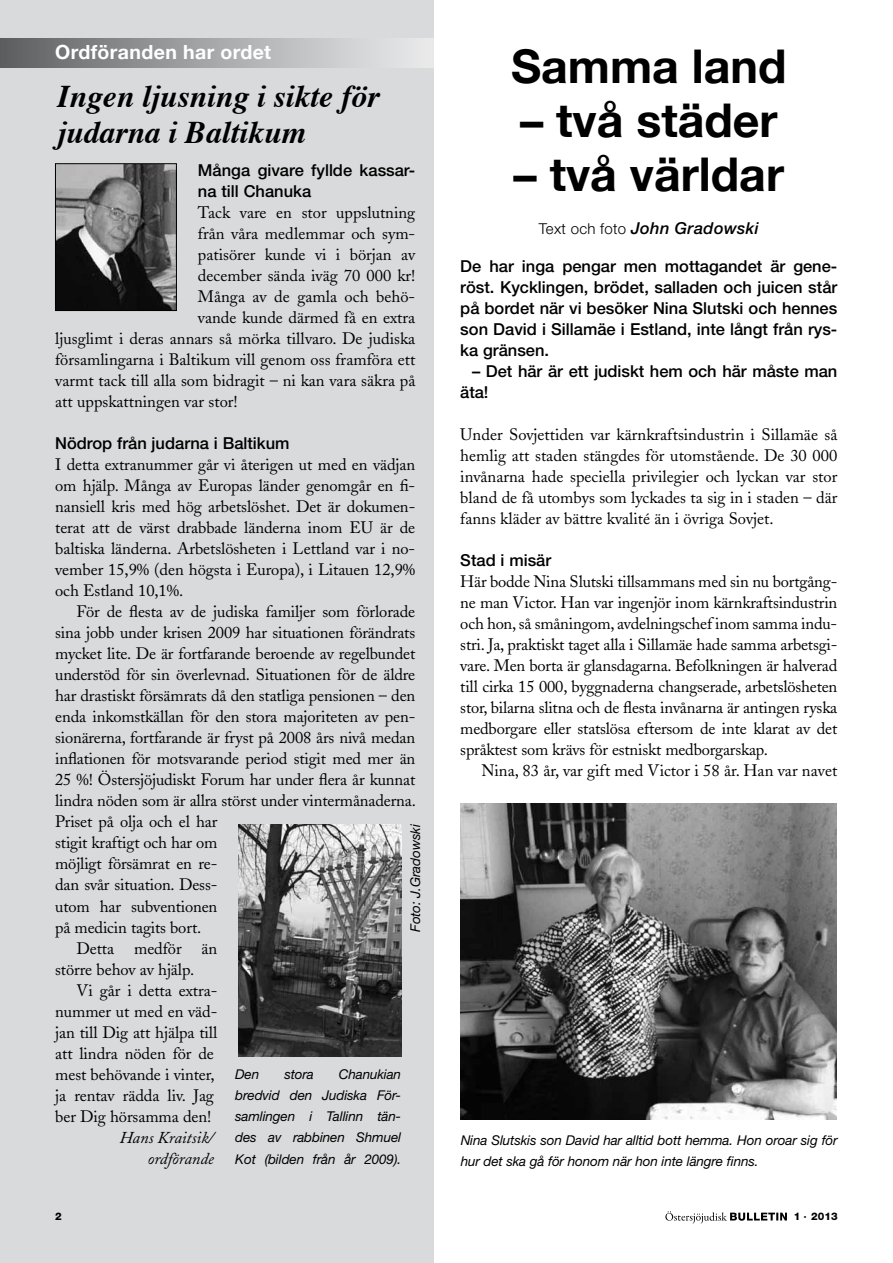
<style>
.page{position:relative;width:893px;height:1263px;background:#fff}
.page>*{position:absolute;margin:0;border:0;box-sizing:border-box;transform-origin:0 0}
.t1{font:700 46.5px "Helvetica Neue";color:#000}
.t2{font:italic 700 31.5px/36px "Times";color:#000}
.t3{font:700 19.5px "Helvetica Neue";letter-spacing:.02em;color:#fff}
.t4{font:16.5px/21px "Adobe Caslon";letter-spacing:-.005em;color:#000;text-align:justify}
.t5{font:500 16.5px/21px "Helvetica Neue";color:#000}
.t6{font:italic 500 16.5px "Helvetica Neue";letter-spacing:.02em;color:#000}
.t7{font:italic 16.5px/21px "Adobe Caslon";color:#000;text-align:right}
.t8{font:italic 13.5px/21px "Helvetica Neue";letter-spacing:-.01em;color:#000;text-align:justify}
.t9{font:800 10.5px "Helvetica Neue";color:#000}
.s1{font-weight:300;font-style:normal;font-size:15px}
</style>
<div class="page">
<div style="left:0;top:0;width:434px;height:1263px;background:#d9dadb"></div>
<svg style="left:665px;top:1211px;width:122px;height:12px"></svg>
<div style="left:0;top:38px;width:434px;height:29px;background:linear-gradient(to right,#5f6062,#edeeef)"></div>
<img style="left:239px;top:824px;width:162px;height:232px">
<img style="left:57px;top:165px;width:118px;height:144px">
<div style="left:55px;top:163px;width:122px;height:148px;border:1px solid #000"></div>
<img style="left:461px;top:804px;width:376px;height:315px">
<p class="t3" style="left:55px;top:40px;width:217px">Ordföranden har ordet</p>
<h2 class="t2" style="left:57px;top:76px;width:324px">Ingen ljusning i sikte för judarna i Baltikum</h2>
<p class="t5" style="left:198px;top:160px;width:219px">Många givare fyllde kassar&shy;na till Chanuka</p>
<p class="t4" style="left:198px;top:202px;width:219px">Tack vare en stor uppslutning</p>
<p class="t4" style="left:198px;top:223px;width:219px">från våra medlemmar och sym-</p>
<p class="t4" style="left:198px;top:244px;width:219px">patisörer kunde vi i början av</p>
<p class="t4" style="left:198px;top:265px;width:219px">december sända iväg 70 000 kr!</p>
<p class="t4" style="left:198px;top:286px;width:219px">Många av de gamla och behö-</p>
<p class="t4" style="left:198px;top:307px;width:219px">vande kunde därmed få en extra</p>
<p class="t4" style="left:55px;top:328px;width:362px">ljusglimt i deras annars så mörka tillvaro. De judiska</p>
<p class="t4" style="left:55px;top:349px;width:362px">församlingarna i Baltikum vill genom oss framföra ett</p>
<p class="t4" style="left:55px;top:370px;width:362px">varmt tack till alla som bidragit – ni kan vara säkra på</p>
<p class="t4" style="left:55px;top:391px;width:184px">att uppskattningen var stor!</p>
<p class="t5" style="left:55px;top:433px;width:236px">Nödrop från judarna i Baltikum</p>
<p class="t4" style="left:55px;top:454px;width:362px">I detta extranummer går vi återigen ut med en vädjan om hjälp. Många av Europas länder genomgår en fi&shy;nansiell kris med hög arbetslöshet. Det är dokumen&shy;terat att de värst drabbade länderna inom EU är de baltiska länderna. Arbetslösheten i Lettland var i no&shy;vember 15,9% (den högsta i Europa), i Litauen 12,9% och Estland 10,1%.</p>
<p class="t4" style="left:76px;top:601px;width:340px">För de flesta av de judiska familjer som förlorade</p>
<p class="t4" style="left:55px;top:622px;width:362px">sina jobb under krisen 2009 har situationen förändrats</p>
<p class="t4" style="left:55px;top:643px;width:362px">mycket lite. De är fortfarande beroende av regelbundet</p>
<p class="t4" style="left:55px;top:664px;width:362px">understöd för sin överlevnad. Situationen för de äldre</p>
<p class="t4" style="left:55px;top:685px;width:362px">har drastiskt försämrats då den statliga pensionen – den</p>
<p class="t4" style="left:55px;top:706px;width:362px">enda inkomstkällan för den stora majoriteten av pen-</p>
<p class="t4" style="left:55px;top:727px;width:362px">sionärerna, fortfarande är fryst på 2008 års nivå medan</p>
<p class="t4" style="left:55px;top:748px;width:362px">inflationen för motsvarande period stigit med mer än</p>
<p class="t4" style="left:55px;top:769px;width:362px">25 %! Östersjöjudiskt Forum har under flera år kunnat</p>
<p class="t4" style="left:55px;top:790px;width:362px">lindra nöden som är allra störst under vintermånaderna.</p>
<p class="t4" style="left:55px;top:811px;width:164px">Priset på olja och el har</p>
<p class="t4" style="left:55px;top:832px;width:164px">stigit kraftigt och har om</p>
<p class="t4" style="left:55px;top:854px;width:164px">möjligt försämrat en re-</p>
<p class="t4" style="left:55px;top:875px;width:164px">dan svår situation. Dess-</p>
<p class="t4" style="left:55px;top:896px;width:164px">utom har subventionen</p>
<p class="t4" style="left:55px;top:917px;width:148px">på medicin tagits bort.</p>
<p class="t4" style="left:76px;top:938px;width:142px">Detta medför än</p>
<p class="t4" style="left:55px;top:959px;width:141px">större behov av hjälp.</p>
<p class="t4" style="left:76px;top:980px;width:142px">Vi går i detta extra-</p>
<p class="t4" style="left:55px;top:1001px;width:164px">nummer ut med en väd-</p>
<p class="t4" style="left:55px;top:1022px;width:164px">jan till Dig att hjälpa till</p>
<p class="t4" style="left:55px;top:1043px;width:160px">att lindra nöden för de</p>
<p class="t4" style="left:55px;top:1064px;width:161px">mest behövande i vinter,</p>
<p class="t4" style="left:55px;top:1085px;width:160px">ja rentav rädda liv. Jag</p>
<p class="t4" style="left:55px;top:1106px;width:158px">ber Dig hörsamma den!</p>
<p class="t7" style="left:120px;top:1127px;width:96px">Hans Kraitsik/ ordförande</p>
<p class="t8" style="left:405px;top:932px;width:109px;rotate:-90deg">Foto: J.Gradowski</p>
<p class="t8" style="left:235px;top:1064px;width:167px;text-indent:104px">Chanukian bredvid den Judiska För&shy;samlingen i Tallinn tän&shy;des av rabbinen Shmuel Kot (bilden från år 2009).</p>
<p class="t8" style="left:235px;top:1064px;width:25px">Den</p>
<p class="t8" style="left:284px;top:1064px;width:31px">stora</p>
<h1 class="t1" style="left:511px;top:38px;width:277px">Samma land</h1>
<h1 class="t1" style="left:520px;top:92px;width:259px">– två städer</h1>
<h1 class="t1" style="left:514px;top:146px;width:272px">– två världar</h1>
<p class="t6" style="left:539px;top:218px;width:221px"><span class="s1">Text och foto</span> John Gradowski</p>
<p class="t5" style="left:460px;top:256px;width:379px;text-align:justify">De har inga pengar men mottagandet är gene&shy;röst. Kycklingen, brödet, salladen och juicen står på bordet när vi besöker Nina Slutski och hennes son David i Sillamäe i Estland, inte långt från rys&shy;ka gränsen.</p>
<p class="t5" style="left:460px;top:361px;width:379px;text-indent:12px">– Det här är ett judiskt hem och här måste man äta!</p>
<p class="t4" style="left:460px;top:424px;width:379px">Under Sovjettiden var kärnkraftsindustrin i Sillamäe så hemlig att staden stängdes för utomstående. De 30 000 invånarna hade speciella privilegier och lyckan var stor bland de få utombys som lyckades ta sig in i staden – där fanns kläder av bättre kvalité än i övriga Sovjet.</p>
<p class="t5" style="left:460px;top:550px;width:92px">Stad i misär</p>
<p class="t4" style="left:460px;top:571px;width:379px">Här bodde Nina Slutski tillsammans med sin nu bortgång&shy;ne man Victor. Han var ingenjör inom kärnkraftsindustrin och hon, så småningom, avdelningschef inom samma indu&shy;stri. Ja, praktiskt taget alla i Sillamäe hade samma arbetsgi&shy;vare. Men borta är glansdagarna. Befolkningen är halverad till cirka 15 000, byggnaderna changserade, arbetslösheten stor, bilarna slitna och de flesta invånarna är antingen ryska medborgare eller statslösa eftersom de inte klarat av det språktest som krävs för estniskt medborgarskap.</p>
<p class="t4" style="left:482px;top:760px;width:357px">Nina, 83 år, var gift med Victor i 58 år. Han var navet</p>
<p class="t8" style="left:461px;top:1130px;width:378px">Nina Slutskis son David har alltid bott hemma. Hon oroar sig för hur det ska gå för honom när hon inte längre finns.</p>
<p class="t9" style="left:55px;top:1210px;width:8px">2</p>
<p class="t9" style="left:794px;top:1210px;width:46px">1 · 2013</p>
</div>
